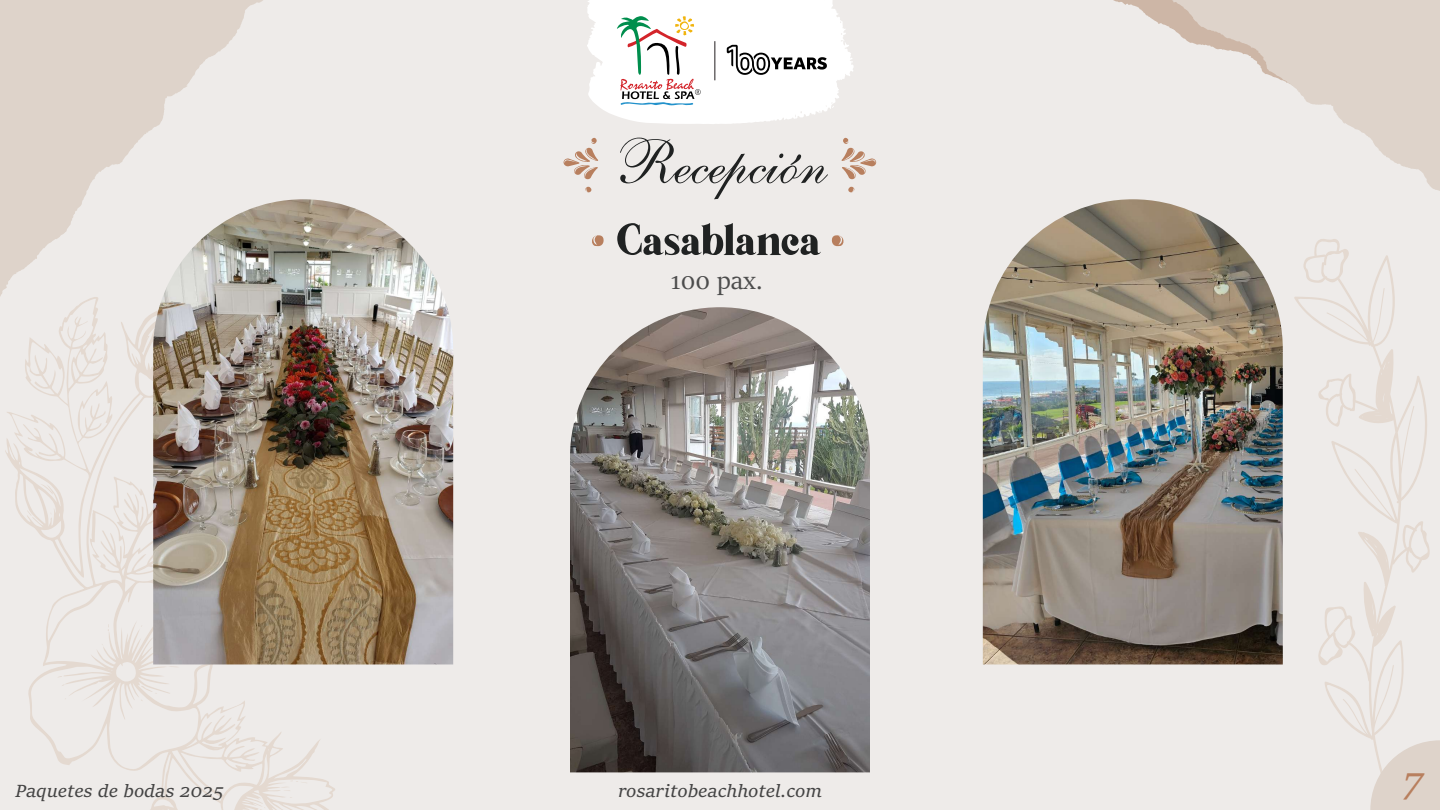
<style>
.page{position:relative;width:1440px;height:810px;background:#eeebe9}
.page>*{position:absolute;margin:0;border:0;box-sizing:border-box;transform-origin:0 0}
.t1{font:61.5px "English 111 Vivace BT";color:#202222}
.t2{font:51.9px "Backslash";color:#202222}
.t3{font:italic 38.25px "Sitka Text";color:#b87f5e}
.t4{font:27.75px "Sitka Text";color:#4c4c4c}
.t5{font:italic 18.98px "Sitka Text";color:#444}
</style>
<div class="page">
<svg style="left:848px;top:186px;width:7px;height:7px"></svg>
<svg style="left:841px;top:138px;width:35px;height:42px"></svg>
<svg style="left:585px;top:186px;width:6px;height:7px"></svg>
<svg style="left:563px;top:138px;width:35px;height:42px"></svg>
<svg style="left:592px;top:235px;width:12px;height:11px"></svg>
<svg style="left:832px;top:235px;width:12px;height:11px"></svg>
<svg style="left:5px;top:299px;width:331px;height:511px"></svg>
<svg style="left:168px;top:666px;width:12px;height:2px"></svg>
<svg style="left:141px;top:686px;width:16px;height:15px"></svg>
<svg style="left:107px;top:624px;width:2px;height:7px"></svg>
<svg style="left:280px;top:781px;width:27px;height:10px"></svg>
<svg style="left:260px;top:807px;width:5px;height:3px"></svg>
<svg style="left:27px;top:510px;width:5px;height:6px"></svg>
<svg style="left:41px;top:484px;width:12px;height:10px"></svg>
<svg style="left:1294px;top:239px;width:136px;height:501px"></svg>
<img style="left:570px;top:307px;width:300px;height:465px">
<img style="left:983px;top:199px;width:300px;height:465px">
<img style="left:153px;top:199px;width:300px;height:465px">
<svg style="left:0;top:0;width:293px;height:299px"></svg>
<svg style="left:1133px;top:0;width:307px;height:209px"></svg>
<svg style="left:1370px;top:740px;width:70px;height:70px"></svg>
<svg style="left:587px;top:0;width:267px;height:124px;background:#eeeeed"></svg>
<hr style="left:715px;top:41px;width:1px;height:39px;background:#221e20">
<h1 class="t1" style="left:613px;top:125px;width:216px">Recepción</h1>
<h2 class="t2" style="left:617px;top:211px;width:206px">Casablanca</h2>
<h3 class="t4" style="left:671px;top:259px;width:93px">100 pax.</h3>
<p class="t5" style="left:15px;top:777px;width:210px">Paquetes de bodas 2025</p>
<p class="t5" style="left:618px;top:777px;width:205px">rosaritobeachhotel.com</p>
<h3 class="t3" style="left:1403px;top:752px;width:23px">7</h3>
</div>
